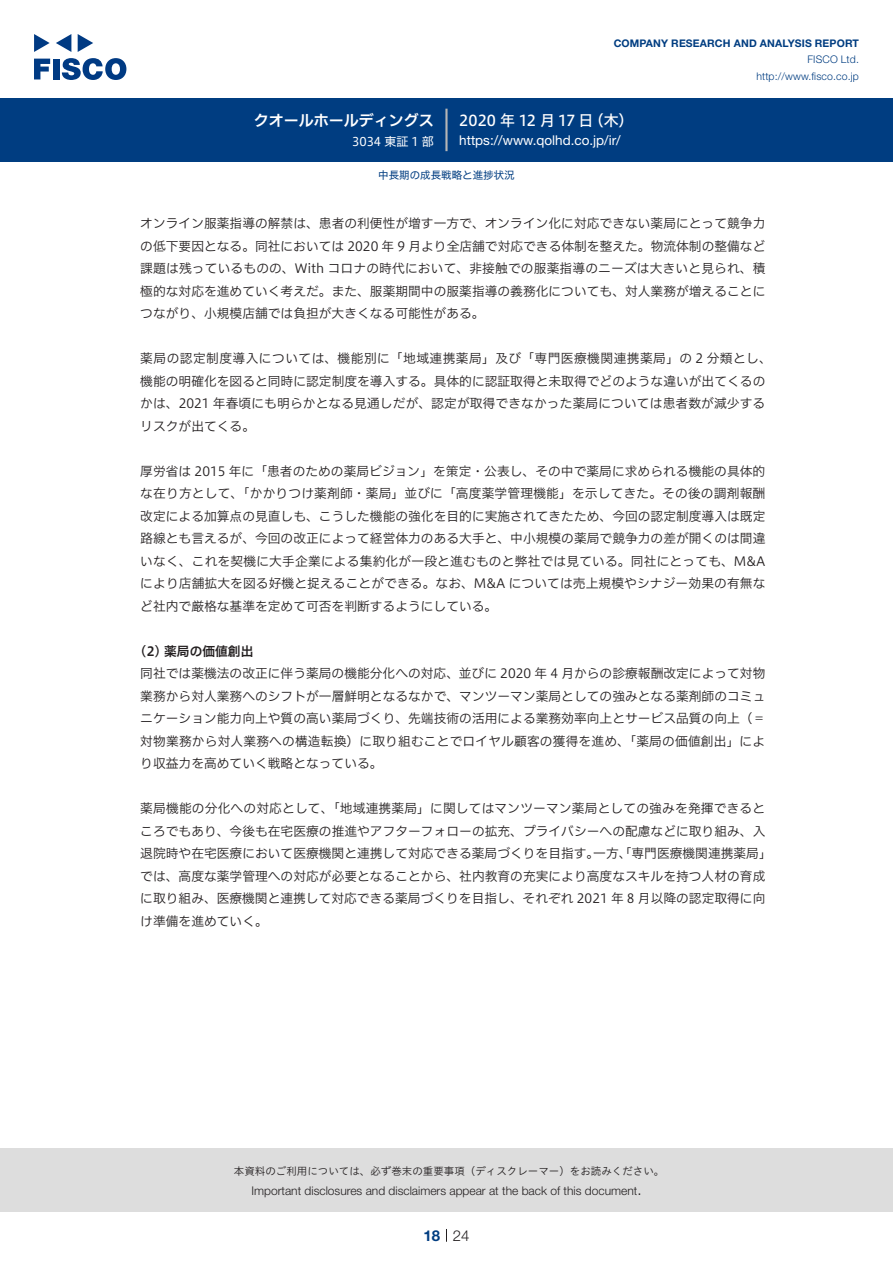
<style>
.page{position:relative;width:893px;height:1263px;background:#fff}
.page>*{position:absolute;margin:0;border:0;box-sizing:border-box;transform-origin:0 0}
.t1{font:15px "Hiragino UD Sans F Std N W5";letter-spacing:.005em;color:#fff}
.t2{font:15px "Hiragino UD Sans F Std N W6";color:#fff}
.t3{font:300 15px "Helvetica Neue LT Std";color:#231f20}
.t4{font:700 15px "Helvetica Neue LT Std";color:#003d81}
.t5{font:13.5px "Helvetica Neue LT Std";color:#fff}
.t6{font:12.75px/22.5px "Hiragino UD Sans F Std N W3";color:#231f20;text-align:justify}
.t7{font:12.75px "Hiragino UD Sans F Std N W6";color:#231f20}
.t8{font:300 12px "Helvetica Neue LT Std";color:#231f20}
.t9{font:12px "Hiragino UD Sans F Std N W4";color:#fff}
.t10{font:10.5px "Hiragino UD Sans Std W3";color:#231f20}
.t11{font:700 10.5px "Helvetica Neue LT Std";letter-spacing:.015em;color:#003d81}
.t12{font:300 10.5px/16.5px "Helvetica Neue LT Std";letter-spacing:.015em;color:#003d81;text-align:right}
.t13{font:10.5px "Hiragino UD Sans F Std N W4";color:#003d81}
</style>
<div class="page">
<div style="left:0;top:1148px;width:893px;height:64px;background:#ddd"></div>
<svg style="left:34px;top:59px;width:16px;height:20px"></svg>
<div style="left:53px;top:59px;width:6px;height:20px;background:#003a83"></div>
<svg style="left:62px;top:58px;width:64px;height:22px"></svg>
<svg style="left:34px;top:34px;width:16px;height:18px"></svg>
<svg style="left:78px;top:34px;width:15px;height:18px"></svg>
<svg style="left:56px;top:34px;width:15px;height:18px"></svg>
<div style="left:0;top:98px;width:893px;height:64px;background:#003d81"></div>
<hr style="left:445px;top:109px;width:3px;height:42px;background:#b5b5b6">
<svg style="left:446px;top:1229px;width:1px;height:13px"></svg>
<p class="t2" style="left:254px;top:109px;width:182px">クオールホールディングス</p>
<p class="t9" style="left:352px;top:132px;width:83px">3034 東証 1 部</p>
<p class="t11" style="left:614px;top:37px;width:247px">COMPANY RESEARCH AND ANALYSIS REPORT</p>
<p class="t12" style="left:756px;top:51px;width:104px">FISCO Ltd. http://www.fisco.co j p.</p>
<p class="t1" style="left:589px;top:109px;width:46px">（木(</p>
<p class="t1" style="left:459px;top:109px;width:136px">2020 年 12 月 17 日</p>
<p class="t5" style="left:459px;top:132px;width:163px">https://www.qolhd. c o j p. /i r/</p>
<p class="t13" style="left:378px;top:167px;width:138px">中長期の成長戦略と進捗状況</p>
<p class="t6" style="left:140px;top:211px;width:627px">オンライン服薬指導の解禁は、患者の利便性が増す一方で、オンライン化に対応できない薬局にとって競争力の低下要因となる。同社においては 2020 年 9 月より全店舗で対応できる体制を整えた。物流体制の整備など課題は残っているものの、With コロナの時代において、非接触での服薬指導のニーズは大きいと見られ、積極的な対応を進めていく考えだ。また、服薬期間中の服薬指導の義務化についても、対人業務が増えることにつながり、小規模店舗では負担が大きくなる可能性がある。</p>
<p class="t6" style="left:140px;top:346px;width:633px;text-align:left">薬局の認定制度導入については、機能別に「地域連携薬局」及び「専門医療機関連携薬局」の 2 分類とし、機能の明確化を図ると同時に認定制度を導入する。具体的に認証取得と未取得でどのような違いが出てくるのかは、2021 年春頃にも明らかとなる見通しだが、認定が取得できなかった薬局については患者数が減少するリスクが出てくる。</p>
<p class="t6" style="left:140px;top:459px;width:627px">厚労省は 2015 年に「患者のための薬局ビジョン」を策定・公表し、その中で薬局に求められる機能の具体的な在り方として、「かかりつけ薬剤師・薬局」並びに「高度薬学管理機能」を示してきた。その後の調剤報酬改定による加算点の見直しも、こうした機能の強化を目的に実施されてきたため、今回の認定制度導入は既定路線とも言えるが、今回の改正によって経営体力のある大手と、中小規模の薬局で競争力の差が開くのは間違いなく、これを契機に大手企業による集約化が一段と進むものと弊社では見ている。同社にとっても、M&amp;Aにより店舗拡大を図る好機と捉えることができる。なお、M&amp;A については売上規模やシナジー効果の有無など社内で厳格な基準を定めて可否を判断するようにしている。</p>
<p class="t7" style="left:140px;top:641px;width:115px">2( ) 薬局の価値創出</p>
<p class="t6" style="left:140px;top:661px;width:627px">同社では薬機法の改正に伴う薬局の機能分化への対応、並びに 2020 年 4 月からの診療報酬改定によって対物業務から対人業務へのシフトが一層鮮明となるなかで、マンツーマン薬局としての強みとなる薬剤師のコミュニケーション能力向上や質の高い薬局づくり、先端技術の活用による業務効率向上とサービス品質の向上)=対物業務から対人業務への構造転換）に取り組むことでロイヤル顧客の獲得を進め、「薬局の価値創出」により収益力を高めていく戦略となっている。</p>
<p class="t6" style="left:140px;top:796px;width:626px">薬局機能の分化への対応として、「地域連携薬局」に関してはマンツーマン薬局としての強みを発揮できると</p>
<p class="t6" style="left:140px;top:819px;width:627px">ころでもあり、今後も在宅医療の推進やアフターフォローの拡充、プライバシーへの配慮などに取り組み、入</p>
<p class="t6" style="left:593px;top:841px;width:180px">一方、「専門医療機関連携薬局「</p>
<p class="t6" style="left:140px;top:841px;width:627px;text-align:left">退院時や在宅医療において医療機関と連携して対応できる薬局づくりを目指す。<br>では、高度な薬学管理への対応が必要となることから、社内教育の充実により高度なスキルを持つ人材の育成に取り組み、医療機関と連携して対応できる薬局づくりを目指し、それぞれ 2021 年 8 月以降の認定取得に向け準備を進めていく。</p>
<p class="t10" style="left:234px;top:1163px;width:432px">本資料のご利用については、必ず巻末の重要事項（ディスクレーマー）をお読みください。</p>
<p class="t3" style="left:637px;top:1180px;width:6px">.</p>
<p class="t8" style="left:251px;top:1183px;width:387px">Important disclosures and disclaimers appear at the back of this document</p>
<p class="t4" style="left:423px;top:1226px;width:18px">18</p>
<p class="t3" style="left:453px;top:1226px;width:18px">24</p>
</div>
